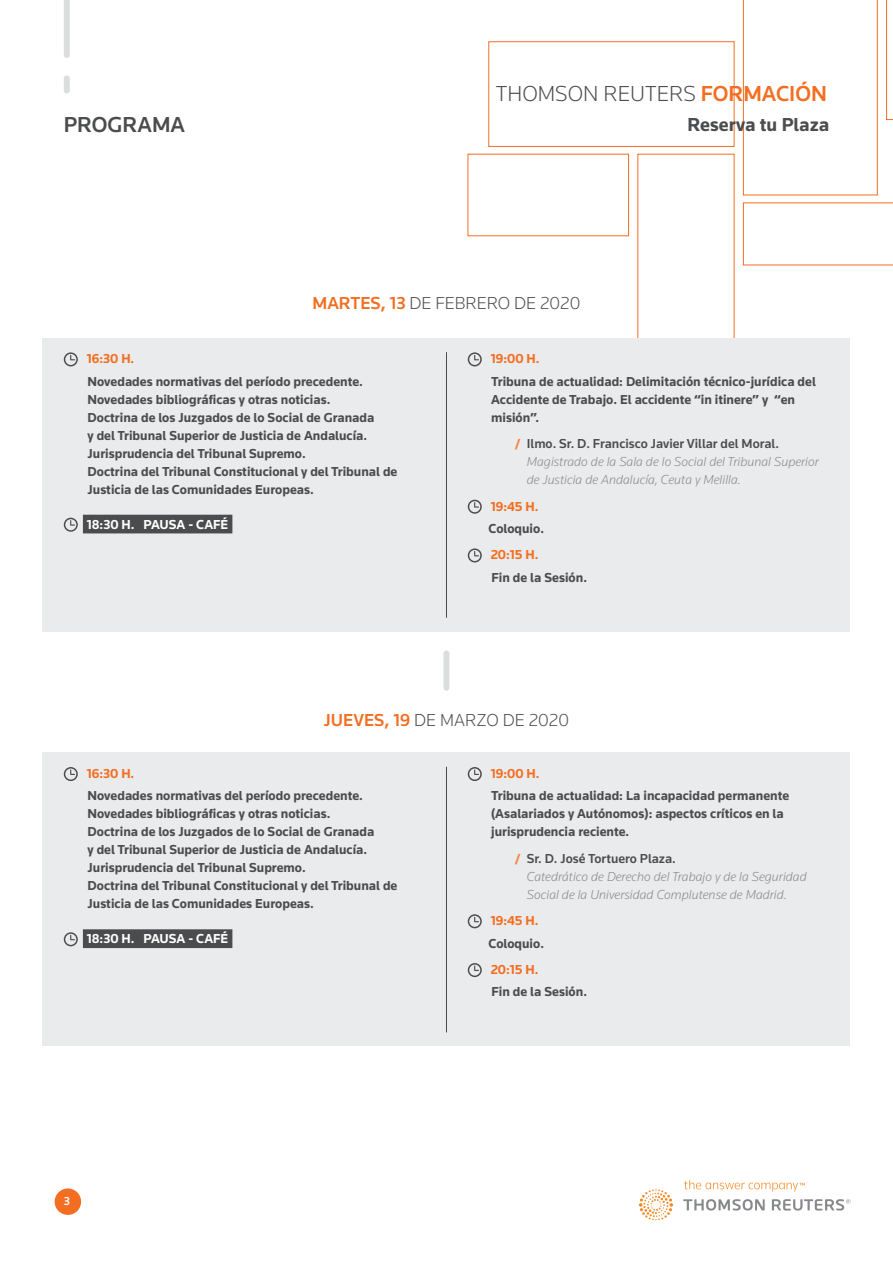
<style>
.page{position:relative;width:893px;height:1263px;background:#fff}
.page>*{position:absolute;margin:0;border:0;box-sizing:border-box;transform-origin:0 0}
.t1{font:300 22.5px "Knowledge";color:#4b4c4d}
.t2{font:500 22.5px "Knowledge";color:#4b4c4d}
.t3{font:700 19.5px "Knowledge";color:#4b4c4d}
.t4{font:300 18px "Knowledge";color:#4b4c4d}
.t5{font:700 13.5px/18px "Knowledge";color:#4b4c4d}
.t6{font:italic 300 13.5px/18px "Knowledge";color:#86888b}
.t7{font:700 13.5px "Knowledge";color:#f36e21}
.t8{font:700 13.5px "Knowledge";color:#fff}
.t9{font:500 12px "Knowledge";color:#fff}
.s1{font-weight:500;color:#f36e21}
.s2{font-weight:700;font-style:normal;color:#f4833b}
.s3{font-weight:500;font-style:normal;color:#4b4c4d}
</style>
<div class="page">
<div style="left:55px;top:1188px;width:26px;height:27px;background:#f36e21;border-radius:50%"></div>
<svg style="left:639px;top:1180px;width:211px;height:40px"></svg>
<div style="left:64px;top:78px;width:6px;height:13px;background:#dcdddf"></div>
<div style="left:64px;top:0;width:6px;height:55px;background:#dcdddf"></div>
<svg style="left:468px;top:0;width:425px;height:338px"></svg>
<div style="left:43px;top:338px;width:807px;height:293px;background:#eaebec"></div>
<div style="left:83px;top:515px;width:149px;height:18px;background:#4b4c4d"></div>
<svg style="left:64px;top:352px;width:14px;height:14px"></svg>
<svg style="left:64px;top:518px;width:14px;height:14px"></svg>
<svg style="left:468px;top:352px;width:14px;height:14px"></svg>
<svg style="left:468px;top:500px;width:14px;height:14px"></svg>
<svg style="left:468px;top:548px;width:14px;height:14px"></svg>
<hr style="left:446px;top:352px;width:1px;height:265px;background:#4b4c4d">
<div style="left:443px;top:653px;width:6px;height:35px;background:#dcdddf"></div>
<div style="left:43px;top:753px;width:807px;height:293px;background:#eaebec"></div>
<div style="left:83px;top:929px;width:149px;height:19px;background:#4b4c4d"></div>
<svg style="left:64px;top:767px;width:14px;height:14px"></svg>
<svg style="left:64px;top:932px;width:14px;height:14px"></svg>
<svg style="left:468px;top:767px;width:14px;height:14px"></svg>
<svg style="left:468px;top:914px;width:14px;height:14px"></svg>
<svg style="left:468px;top:963px;width:14px;height:14px"></svg>
<hr style="left:446px;top:767px;width:1px;height:265px;background:#4b4c4d">
<h1 class="t1" style="left:496px;top:80px;width:333px">THOMSON REUTERS <span class="s1">FORMACIÓN</span></h1>
<h1 class="t2" style="left:64px;top:110px;width:123px">PROGRAMA</h1>
<h2 class="t3" style="left:687px;top:112px;width:143px">Reserva tu Plaza</h2>
<h3 class="t4" style="left:313px;top:292px;width:269px"><span class="s1">MARTES, 13</span> DE FEBRERO DE 2020</h3>
<p class="t7" style="left:87px;top:351px;width:49px">16:30 H.</p>
<p class="t5" style="left:88px;top:372px;width:311px">Novedades normativas del período precedente.<br>Novedades bibliográficas y otras noticias.<br>Doctrina de los Juzgados de lo Social de Granada<br>y del Tribunal Superior de Justicia de Andalucía.<br>Jurisprudencia del Tribunal Supremo.<br>Doctrina del Tribunal Constitucional y del Tribunal de Justicia de las Comunidades Europeas.</p>
<p class="t8" style="left:87px;top:516px;width:143px">18:30 H. PAUSA - CAFÉ</p>
<p class="t7" style="left:491px;top:351px;width:50px">19:00 H.</p>
<p class="t5" style="left:491px;top:372px;width:326px">Tribuna de actualidad: Delimitación técnico-jurídica del<br>Accidente de Trabajo. El accidente “in itinere” y “en misión”.</p>
<p class="t6" style="left:527px;top:434px;width:294px;text-indent:-12px"><span class="s2">/</span> <span class="s3">Ilmo. Sr. D. Francisco Javier Villar del Moral.<br></span>Magistrado de la Sala de lo Social del Tribunal Superior de Justicia de Andalucía, Ceuta y Melilla.</p>
<p class="t7" style="left:491px;top:498px;width:49px">19:45 H.</p>
<p class="t5" style="left:489px;top:519px;width:57px">Coloquio.</p>
<p class="t7" style="left:491px;top:547px;width:49px">20:15 H.</p>
<p class="t5" style="left:491px;top:568px;width:97px">Fin de la Sesión.</p>
<h3 class="t4" style="left:324px;top:709px;width:247px"><span class="s1">JUEVES, 19</span> DE MARZO DE 2020</h3>
<p class="t7" style="left:87px;top:765px;width:49px">16:30 H.</p>
<p class="t5" style="left:88px;top:786px;width:311px">Novedades normativas del período precedente.<br>Novedades bibliográficas y otras noticias.<br>Doctrina de los Juzgados de lo Social de Granada<br>y del Tribunal Superior de Justicia de Andalucía.<br>Jurisprudencia del Tribunal Supremo.<br>Doctrina del Tribunal Constitucional y del Tribunal de Justicia de las Comunidades Europeas.</p>
<p class="t8" style="left:87px;top:930px;width:143px">18:30 H. PAUSA - CAFÉ</p>
<p class="t9" style="left:64px;top:1193px;width:8px">3</p>
<p class="t7" style="left:491px;top:765px;width:50px">19:00 H.</p>
<p class="t5" style="left:491px;top:786px;width:300px">Tribuna de actualidad: La incapacidad permanente (Asalariados y Autónomos): aspectos críticos en la jurisprudencia reciente.</p>
<p class="t6" style="left:527px;top:849px;width:281px;text-indent:-12px"><span class="s2">/</span> <span class="s3">Sr. D. José Tortuero Plaza.<br></span>Catedrático de Derecho del Trabajo y de la Seguridad<br>Social de la Universidad Complutense de Madrid.</p>
<p class="t7" style="left:491px;top:912px;width:49px">19:45 H.</p>
<p class="t5" style="left:489px;top:934px;width:57px">Coloquio.</p>
<p class="t7" style="left:491px;top:961px;width:49px">20:15 H.</p>
<p class="t5" style="left:491px;top:983px;width:97px">Fin de la Sesión.</p>
</div>
